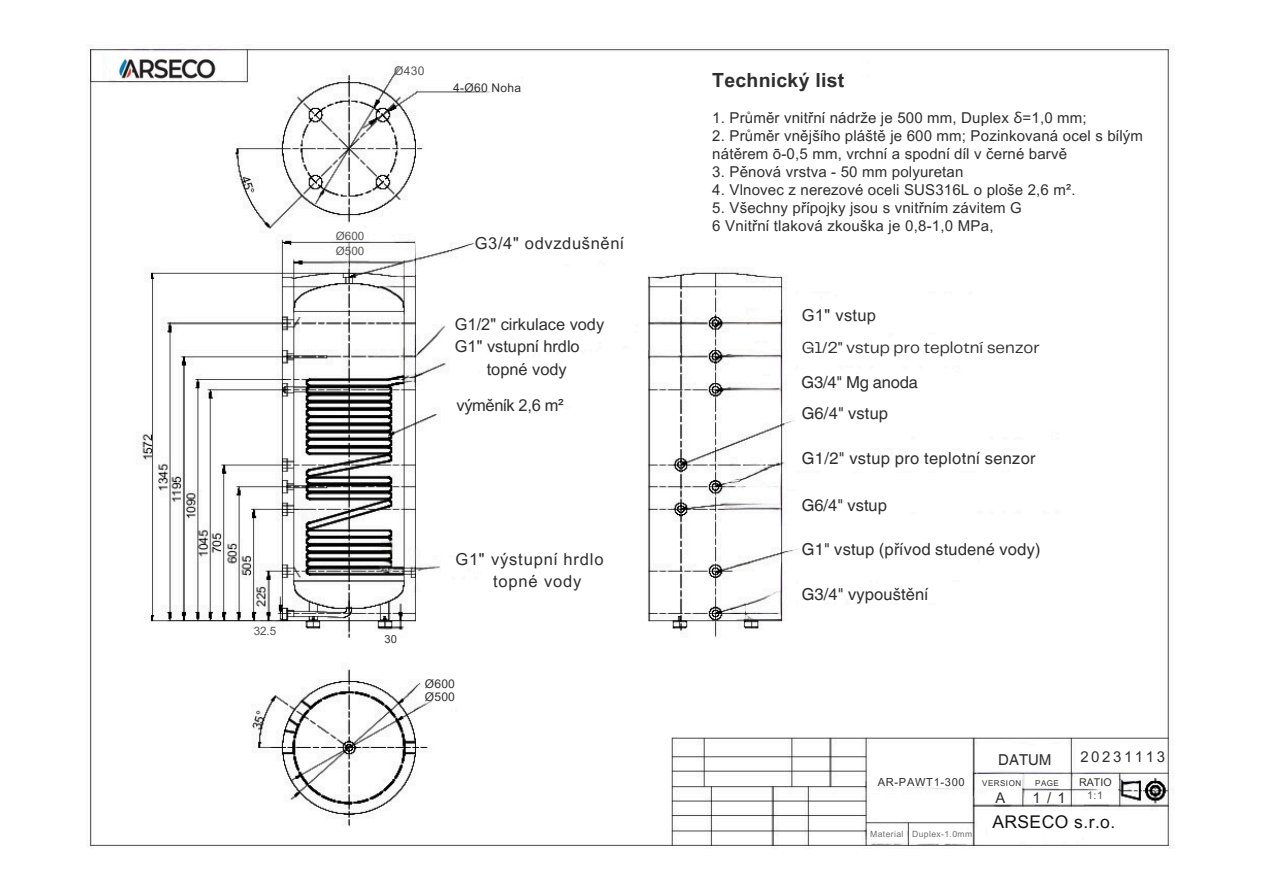
<style>
.page{position:relative;width:1263px;height:894px;background:#fff}
.page>*{position:absolute;margin:0;border:0;box-sizing:border-box;transform-origin:0 0}
.t1{font:700 19.5px "Arial MT Pro";letter-spacing:.01em;color:#2e2e2e}
.t2{font:17.55px "Arial MT Pro";letter-spacing:.025em;color:#131313}
.t3{font:16.5px "Helvetica World";letter-spacing:.01em;color:#2e2e2e}
.t4{font:16.5px/22.5px "Arial MT Pro";letter-spacing:.04em;color:#2e2e2e}
.t5{font:16.5px "Telegraf";color:#2e2e2e}
.t6{font:16.5px "Arial MT Pro";letter-spacing:-.02em;color:#2e2e2e}
.t7{font:16.5px "Helvetica World";letter-spacing:-.01em;color:#2e2e2e}
.t8{font:16.35px "Arial MT Pro";color:#2e2e2e}
.t9{font:15px/18px "Arial MT Pro";letter-spacing:.01em;color:#2e2e2e}
.t10{font:15px "Arial MT Pro";letter-spacing:.17em;color:#2e2e2e}
.t11{font:15px "Helvetica World";color:#2e2e2e}
.t12{font:14.7px "Arial MT Pro";color:#2e2e2e}
.t13{font:12px/13px "Arial MT Pro";letter-spacing:.02em;color:#2e2e2e}
.t14{font:12px "Arial MT Pro";color:#545454}
.t15{font:11.7px "Arial MT Pro";color:#545454}
.t16{font:11.55px/14.7px "Arial MT Pro";color:#545454}
.t17{font:11.1px "Arial MT Pro";letter-spacing:.06em;color:#2e2e2e}
.t18{font:10.65px "Arial MT Pro";color:#2e2e2e}
.t19{font:10.65px "Arial MT Pro";color:#545454}
.t20{font:8.55px "Arial MT Pro";letter-spacing:.045em;color:#6e6e6e}
.t21{font:7.95px "Arial MT Pro";letter-spacing:.06em;color:#2e2e2e}
.s1{font-family:"Noto Sans"}
</style>
<div class="page">
<img style="left:87px;top:45px;width:1088px;height:803px">
<img style="left:118px;top:57px;width:99px;height:23px">
<h2 class="t15" style="left:254px;top:626px;width:24px">32.5</h2>
<h1 class="t16" style="left:336px;top:230px;width:30px">Ø600<br>Ø500</h1>
<p class="t14" style="left:394px;top:66px;width:32px">Ø430</p>
<h4 class="t17" style="left:385px;top:634px;width:14px">30</h4>
<h5 class="t13" style="left:453px;top:82px;width:69px">4-Ø60 Noha</h5>
<h6 class="t1" style="left:712px;top:73px;width:133px">Technický list</h6>
<h5 class="t9" style="left:712px;top:110px;width:376px">1. Průměr vnitřní nádrže je 500 mm, Duplex <span class="s1">δ</span>=1,0 mm;</h5>
<h5 class="t9" style="left:712px;top:128px;width:432px">2. Průměr vnějšího pláště je 600 mm; Pozinkovaná ocel s bílým nátěrem ō-0,5 mm, vrchní a spodní díl v černé barvě</h5>
<h5 class="t9" style="left:712px;top:164px;width:253px">3. Pěnová vrstva - 50 mm polyuretan</h5>
<h5 class="t9" style="left:712px;top:182px;width:365px">4. Vlnovec z nerezové oceli SUS316L o ploše 2,6 m².</h5>
<h5 class="t9" style="left:712px;top:200px;width:311px">5. Všechny přípojky jsou s vnitřním závitem G<br>6 Vnitřní tlaková zkouška je 0,8-1,0 MPa,</h5>
<h2 class="t4" style="left:475px;top:234px;width:151px">G3/4" odvzdušnění</h2>
<h2 class="t8" style="left:455px;top:318px;width:151px">G1/2" cirkulace vody</h2>
<h2 class="t8" style="left:455px;top:340px;width:126px">G1" vstupní hrdlo</h2>
<h2 class="t8" style="left:487px;top:363px;width:81px">topné vody</h2>
<h2 class="t6" style="left:456px;top:399px;width:109px">výměník 2,6 m²</h2>
<h2 class="t4" style="left:493px;top:549px;width:112px;text-indent:-38px">G1" výstupní hrdlo topné vody</h2>
<h2 class="t4" style="left:802px;top:305px;width:76px">G1" vstup</h2>
<h2 class="t5" style="left:802px;top:340px;width:240px">G1/2" vstup pro teplotní senzor</h2>
<h2 class="t7" style="left:801px;top:372px;width:118px">G3/4" Mg anoda</h2>
<h2 class="t3" style="left:802px;top:403px;width:88px">G6/4" vstup</h2>
<h2 class="t3" style="left:802px;top:448px;width:235px">G1/2" vstup pro teplotní senzor</h2>
<h2 class="t3" style="left:802px;top:495px;width:87px">G6/4" vstup</h2>
<h2 class="t3" style="left:802px;top:539px;width:240px">G1" vstup (přívod studené vody)</h2>
<p class="t3" style="left:802px;top:584px;width:128px">G3/4" vypouštění</p>
<h6 class="t13" style="left:425px;top:678px;width:32px">Ø600<br>Ø500</h6>
<p class="t17" style="left:878px;top:778px;width:88px">AR-PAWT1-300</p>
<h3 class="t20" style="left:870px;top:830px;width:103px">Material Duplex-1.0mm</h3>
<h5 class="t11" style="left:998px;top:750px;width:55px">DATUM</h5>
<h5 class="t10" style="left:1080px;top:750px;width:86px">20231113</h5>
<p class="t21" style="left:982px;top:779px;width:40px">VERSION</p>
<p class="t21" style="left:1035px;top:779px;width:25px">PAGE</p>
<h3 class="t12" style="left:996px;top:792px;width:11px">A</h3>
<h3 class="t12" style="left:1032px;top:792px;width:35px">1/1</h3>
<h4 class="t18" style="left:1079px;top:778px;width:34px">RATIO</h4>
<p class="t19" style="left:1087px;top:791px;width:17px">1:1</p>
<p class="t2" style="left:992px;top:815px;width:124px">ARSECO s.r.o.</p>
</div>
